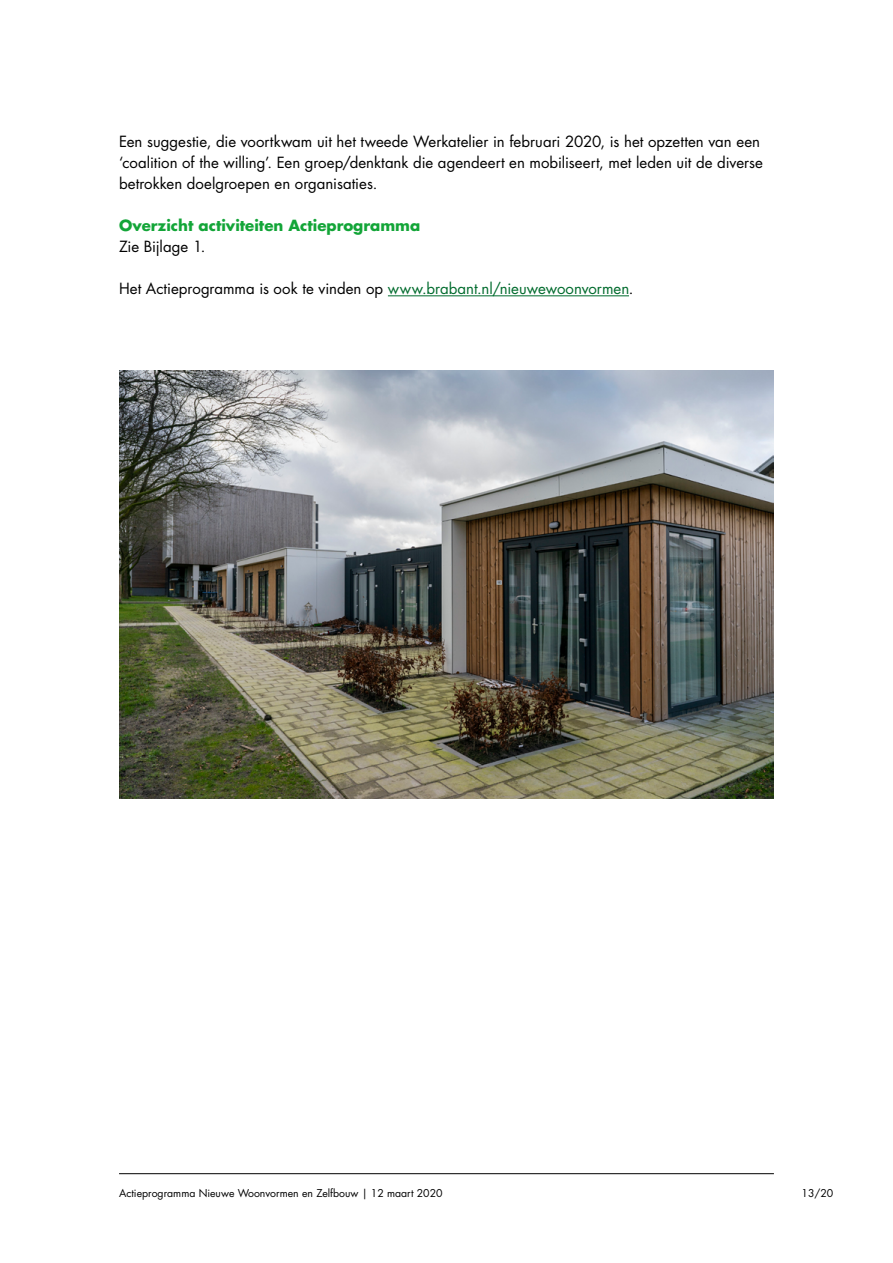
<style>
.page{position:relative;width:893px;height:1263px;background:#fff}
.page>*{position:absolute;margin:0;border:0;box-sizing:border-box;transform-origin:0 0}
.t1{font:15px/21px "Futura Std";color:#000}
.t2{font:700 15px "Futura Std";color:#13a538}
.t3{font:10.5px "Futura Std";color:#000}
.s1{color:#006b2d}
</style>
<div class="page">
<hr style="left:119px;top:1173px;width:655px;height:1px;background:#000">
<hr style="left:388px;top:295px;width:241px;height:1px;background:#006b2d">
<img style="left:119px;top:370px;width:655px;height:428px">
<p class="t1" style="left:119px;top:131px;width:645px">Een suggestie, die voortkwam uit het tweede Werkatelier in februari 2020, is het opzetten van een ‘coalition of the willing’. Een groep/denktank die agendeert en mobiliseert, met leden uit de diverse betrokken doelgroepen en organisaties.</p>
<p class="t2" style="left:119px;top:216px;width:303px">Overzicht activiteiten Actieprogramma</p>
<p class="t1" style="left:119px;top:236px;width:88px">Zie Bijlage 1.</p>
<p class="t1" style="left:119px;top:278px;width:516px">Het Actieprogramma is ook te vinden op <span class="s1">www.brabant.nl/nieuwewoonvormen</span>.</p>
<p class="t3" style="left:119px;top:1187px;width:325px">Actieprogramma Nieuwe Woonvormen en Zelfbouw | 12 maart 2020</p>
<p class="t3" style="left:802px;top:1187px;width:33px">13/20</p>
</div>
